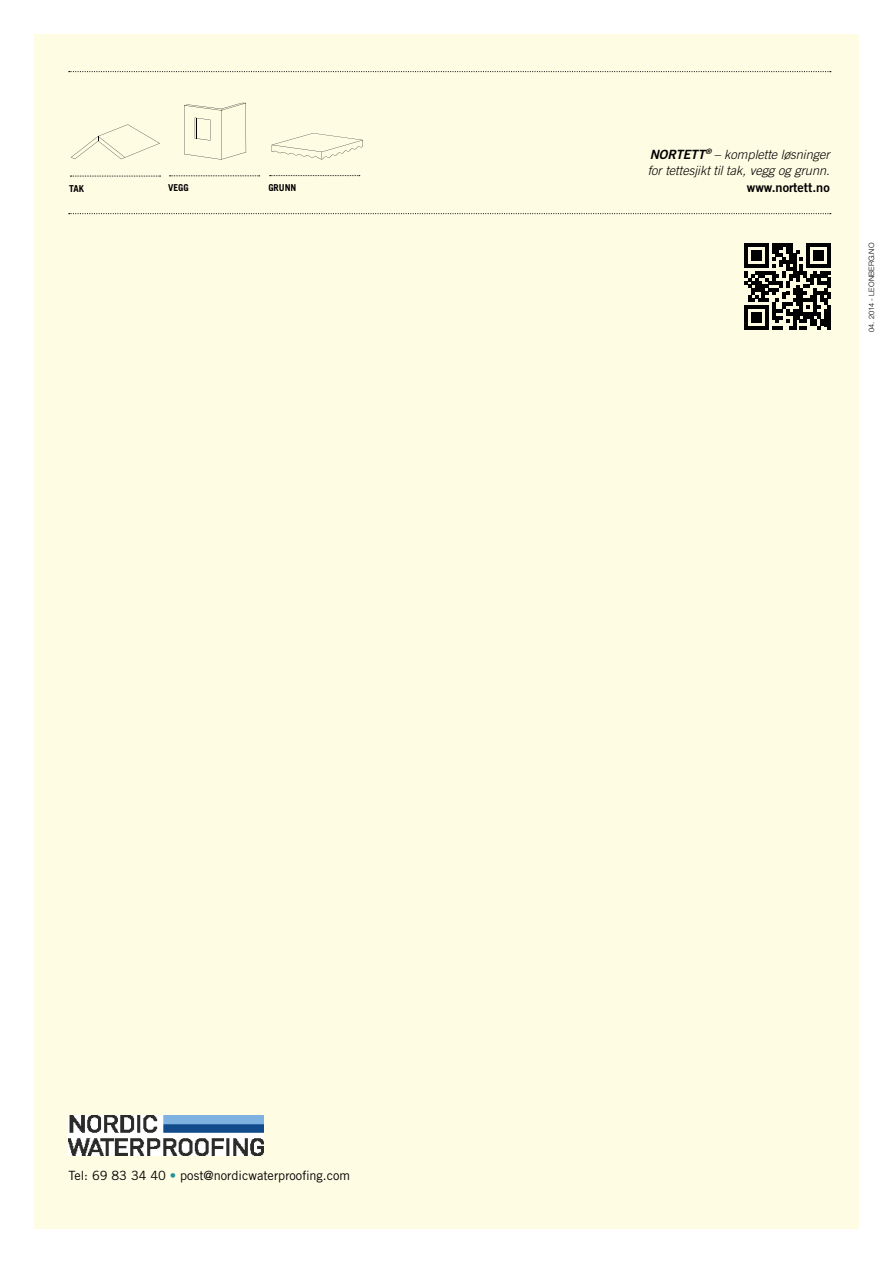
<style>
.page{position:relative;width:893px;height:1263px;background:#fff}
.page>*{position:absolute;margin:0;border:0;box-sizing:border-box;transform-origin:0 0}
.t1{font:italic 300 12.75px/16.5px "Trade Gothic";color:#000}
.t2{font:12.75px "Trade Gothic";color:#000}
.t3{font:12.75px "Trade Gothic Bold Two";color:#000}
.t4{font:700 9.6px "Trade Gothic";color:#000}
.t5{font:300 7.5px "Leonberg";letter-spacing:.015em;color:#000}
.s1{font-family:"Trade Gothic Bold Two";font-weight:400}
.s2{color:#1f929d}
</style>
<div class="page">
<div style="left:34px;top:34px;width:825px;height:1195px;background:#fffce4"></div>
<img style="left:68px;top:1115px;width:195px;height:40px">
<svg style="left:744px;top:243px;width:87px;height:87px"></svg>
<hr style="left:827px;top:305px;width:4px;height:25px;background:#000">
<svg style="left:272px;top:133px;width:91px;height:26px"></svg>
<svg style="left:70px;top:176px;width:91px;height:1px"></svg>
<svg style="left:169px;top:175px;width:91px;height:1px"></svg>
<svg style="left:184px;top:103px;width:62px;height:57px"></svg>
<svg style="left:270px;top:175px;width:90px;height:1px"></svg>
<svg style="left:71px;top:124px;width:89px;height:35px"></svg>
<svg style="left:69px;top:71px;width:762px;height:1px"></svg>
<svg style="left:69px;top:213px;width:762px;height:1px"></svg>
<p class="t4" style="left:69px;top:182px;width:17px">TAK</p>
<p class="t4" style="left:168px;top:182px;width:22px">VEGG</p>
<p class="t4" style="left:268px;top:182px;width:30px">GRUNN</p>
<p class="t1" style="left:648px;top:146px;width:184px"><span class="s1">NORTETT</span><sup>®</sup> – komplette løsninger for tettesjikt til tak, vegg og grunn.</p>
<p class="t3" style="left:747px;top:179px;width:84px">www.nortett.no</p>
<p class="t5" style="left:867px;top:332px;width:91px;rotate:-90deg">04. 2014 - leonberg.no</p>
<p class="t2" style="left:68px;top:1167px;width:283px">Tel: 69 83 34 40 <span class="s2">•</span> post@nordicwaterproofing.com</p>
</div>
